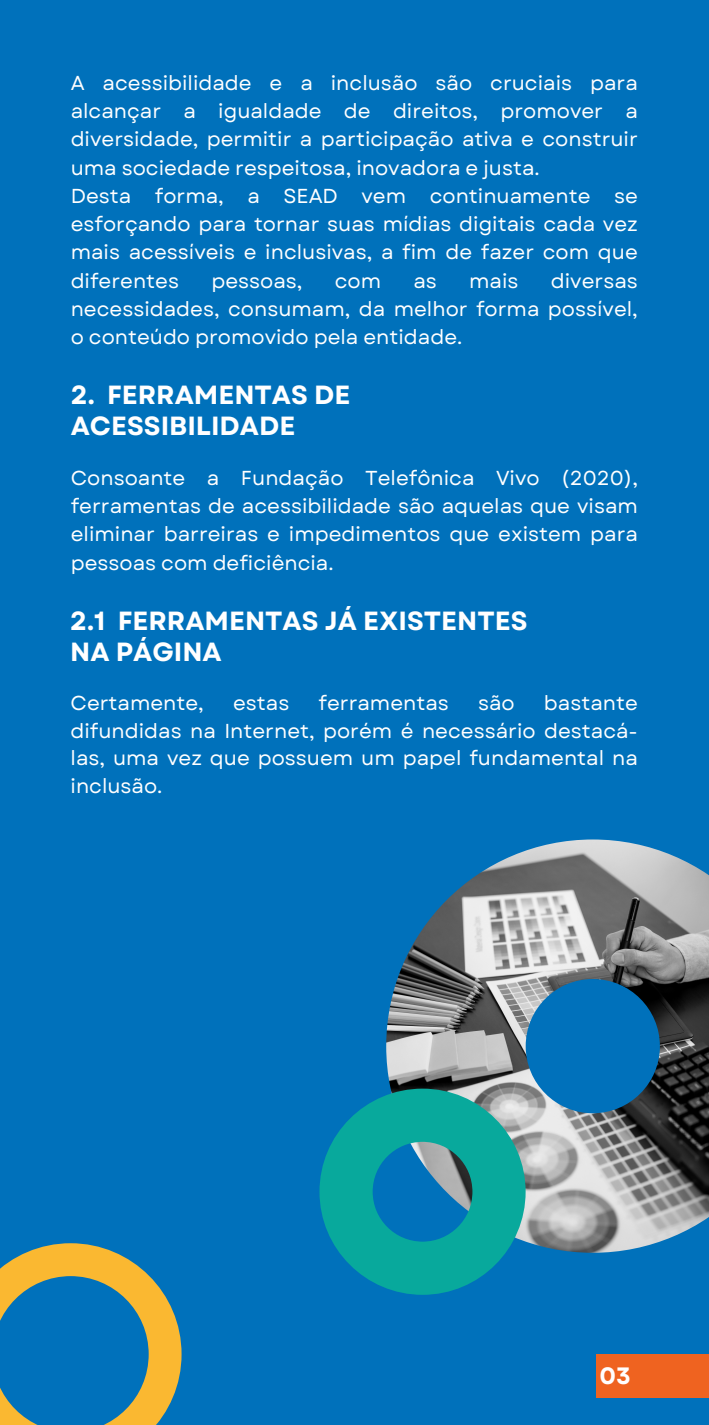
<style>
.page{position:relative;width:709px;height:1425px;background:#fff}
.page>*{position:absolute;margin:0;border:0;box-sizing:border-box;transform-origin:0 0}
.t1{font:700 26.25px/30.8px "Garet";color:#fff}
.t2{font:700 23.62px "Garet";color:#fff}
.t3{font:20.12px/28.2px "Garet";color:#fff;text-align:justify}
</style>
<div class="page">
<div style="left:0;top:0;width:709px;height:1424px;background:#0071bb"></div>
<svg style="left:0;top:1243px;width:182px;height:181px"></svg>
<img style="left:386px;top:839px;width:323px;height:413px">
<svg style="left:319px;top:1088px;width:206px;height:206px"></svg>
<div style="left:597px;top:1353px;width:112px;height:44px;background:#ef6320"></div>
<p class="t3" style="left:71px;top:69px;width:568px">A acessibilidade e a inclusão são cruciais para alcançar a igualdade de direitos, promover a diversidade, permitir a participação ativa e construir uma sociedade respeitosa, inovadora e justa.</p>
<p class="t3" style="left:71px;top:182px;width:569px">Desta forma, a SEAD vem continuamente se esforçando para tornar suas mídias digitais cada vez mais acessíveis e inclusivas, a fim de fazer com que diferentes</p>
<p class="t3" style="left:71px;top:266px;width:568px;text-indent:480px">diversas necessidades, consumam, da melhor forma possível, o conteúdo promovido pela entidade.</p>
<p class="t3" style="left:211px;top:266px;width:93px">pessoas,</p>
<p class="t3" style="left:335px;top:266px;width:48px">com</p>
<p class="t3" style="left:413px;top:266px;width:25px">as</p>
<p class="t3" style="left:469px;top:266px;width:51px">mais</p>
<p class="t1" style="left:71px;top:379px;width:281px">2. FERRAMENTAS DE<br>ACESSIBILIDADE</p>
<p class="t3" style="left:71px;top:464px;width:569px">Consoante a Fundação Telefônica Vivo (2020), ferramentas de acessibilidade são aquelas que visam eliminar barreiras e impedimentos que existem para pessoas com deficiência.</p>
<p class="t1" style="left:70px;top:605px;width:459px">2.1 FERRAMENTAS JÁ EXISTENTES<br>NA PÁGINA</p>
<p class="t3" style="left:71px;top:689px;width:135px">Certamente,</p>
<p class="t3" style="left:233px;top:689px;width:58px">estas</p>
<p class="t3" style="left:318px;top:689px;width:132px">ferramentas</p>
<p class="t3" style="left:478px;top:689px;width:38px">são</p>
<p class="t3" style="left:71px;top:689px;width:569px;line-height:27.6px;text-indent:473px">bastante difundidas na Internet, porém é necessário destacá&shy;las, uma vez que possuem um papel fundamental na inclusão.</p>
<p class="t2" style="left:599px;top:1357px;width:33px">03</p>
</div>
